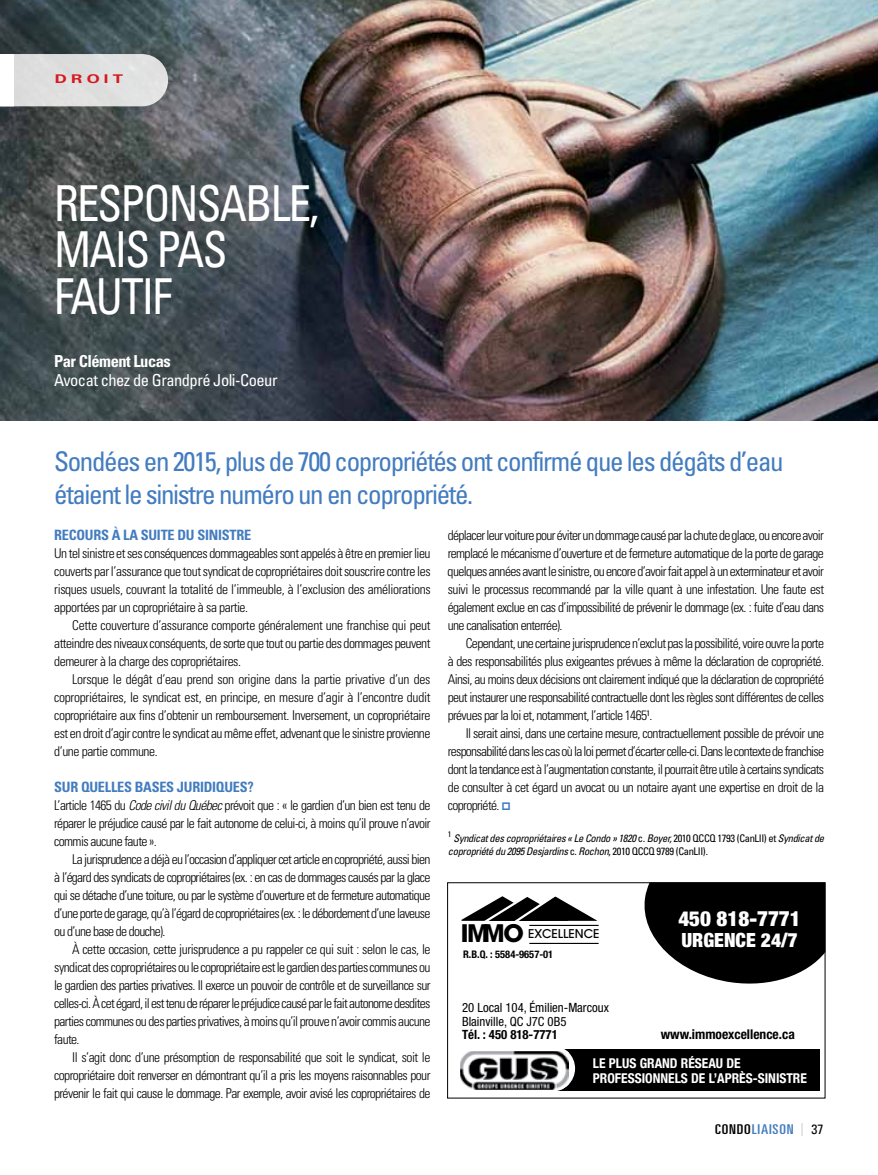
<style>
.page{position:relative;width:878px;height:1175px;background:#fff}
.page>*{position:absolute;margin:0;border:0;box-sizing:border-box;transform-origin:0 0}
.t1{font:condensed 49.5px/46.5px "Univers";letter-spacing:-.04em;color:#fff;scale:.9 1}
.t2{font:condensed 27px/32.4px "Univers";letter-spacing:-.05em;color:#437cbf}
.t3{font:900 condensed 21px "Helvetica Neue";color:#fff}
.t4{font:900 condensed 19.5px "Helvetica Neue";color:#fff}
.t5{font:condensed 16.5px "Univers";letter-spacing:-.03em;color:#fff}
.t6{font:700 condensed 16.5px "Univers";color:#fff}
.t7{font:700 condensed 14.25px "Univers";color:#437cbf}
.t8{font:300 condensed 13.5px/18px "Univers";letter-spacing:-.045em;color:#000;text-align:justify}
.t9{font:700 condensed 13.5px/15px "Helvetica Neue";color:#fff}
.t10{font:700 condensed 13.5px "Helvetica Neue";color:#000}
.t11{font:ultra-condensed 13.5px "Univers";color:#437cbf;scale:1.2 1}
.t12{font:condensed 12.75px/13.5px "Helvetica Neue";color:#000}
.t13{font:700 condensed 12.75px "Helvetica Neue";color:#000}
.t14{font:500 12px "Avant Garde";color:#000}
.t15{font:700 12px "Univers";color:#d71920;scale:1.4 1}
.t16{font:italic condensed 10.5px/13.5px "Univers";color:#000}
.t17{font:700 condensed 10.5px "Helvetica Neue";color:#000}
.s1{font-style:italic}
.s2{font-style:normal}
.s3{font-weight:300;font-style:normal;font-size:13.5px}
.s4{font-weight:700;font-size:24px}
.s5{color:#000}
.s6{font-weight:100;font-size:18px;color:#bcbec0}
.s7{font-stretch:condensed;color:#000}
</style>
<div class="page">
<img style="left:19px;top:0;width:859px;height:1099px">
<svg style="left:0;top:0;width:19px;height:421px;background:#515a5c"></svg>
<svg style="left:502px;top:802px;width:8px;height:8px"></svg>
<p class="t15" style="left:55px;top:72px;width:50px">DROIT</p>
<h1 class="t1" style="left:54px;top:179px;width:296px">RESPONSABLE,<br>MAIS PAS<br>FAUTIF</h1>
<p class="t6" style="left:54px;top:351px;width:118px">Par Clément Lucas</p>
<p class="t5" style="left:54px;top:370px;width:225px">Avocat chez de Grandpré Joli-Coeur</p>
<h2 class="t2" style="left:54px;top:444px;width:731px">Sondées en 2015, plus de 700 copropriétés ont confirmé que les dégâts d’eau étaient le sinistre numéro un en copropriété.</h2>
<p class="t7" style="left:54px;top:526px;width:199px">RECOURS À LA SUITE DU SINISTRE</p>
<p class="t8" style="left:54px;top:544px;width:378px">Un tel sinistre et ses conséquences dommageables sont appelés à être en premier lieu couverts par l’assurance que tout syndicat de copropriétaires doit souscrire contre les risques usuels, couvrant la totalité de l’immeuble, à l’exclusion des améliorations apportées par un copropriétaire à sa partie.</p>
<p class="t8" style="left:54px;top:616px;width:378px;text-indent:18px">Cette couverture d’assurance comporte généralement une franchise qui peut atteindre des niveaux conséquents, de sorte que tout ou partie des dommages peuvent demeurer à la charge des copropriétaires.</p>
<p class="t8" style="left:54px;top:670px;width:378px;text-indent:18px">Lorsque le dégât d’eau prend son origine dans la partie privative d’un des copropriétaires, le syndicat est, en principe, en mesure d’agir à l’encontre dudit copropriétaire aux fins d’obtenir un remboursement. Inversement, un copropriétaire est en droit d’agir contre le syndicat au même effet, advenant que le sinistre provienne d’une partie commune.</p>
<p class="t7" style="left:54px;top:778px;width:201px">SUR QUELLES BASES JURIDIQUES?</p>
<p class="t8" style="left:54px;top:796px;width:378px">L’article 1465 du <span class="s1">Code civil du Québec</span> prévoit que : « le gardien d’un bien est tenu de réparer le préjudice causé par le fait autonome de celui-ci, à moins qu’il prouve n’avoir commis aucune faute ».</p>
<p class="t8" style="left:54px;top:850px;width:378px;text-indent:18px">La jurisprudence a déjà eu l’occasion d’appliquer cet article en copropriété, aussi bien à l’égard des syndicats de copropriétaires (ex. : en cas de dommages causés par la glace qui se détache d’une toiture, ou par le système d’ouverture et de fermeture automatique d’une porte de garage, qu’à l’égard de copropriétaires (ex. : le débordement d’une laveuse ou d’une base de douche).</p>
<p class="t8" style="left:54px;top:940px;width:378px;text-indent:18px">À cette occasion, cette jurisprudence a pu rappeler ce qui suit : selon le cas, le syndicat des copropriétairesoule copropriétaireestlegardiendesparties communesou le gardien des parties privatives. Il exerce un pouvoir de contrôle et de surveillance sur celles-ci.Àcetégard,ilesttenuderéparerlepréjudicecauséparlefaitautonomedesdites parties communes ou des parties privatives, à moins qu’il prouve n’avoir commis aucune faute.</p>
<p class="t8" style="left:54px;top:1048px;width:378px;text-indent:18px">Il s’agit donc d’une présomption de responsabilité que soit le syndicat, soit le copropriétaire doit renverser en démontrant qu’il a pris les moyens raisonnables pour prévenir le fait qui cause le dommage. Par exemple, avoir avisé les copropriétaires de</p>
<p class="t8" style="left:447px;top:526px;width:378px">déplacerleurvoiturepouréviterundommagecauséparlachutedeglace,ouencoreavoir remplacé le mécanisme d’ouverture et de fermeture automatique de la porte de garage quelquesannéesavantle sinistre,ouencored’avoirfaitappelàunexterminateuretavoir suivi le processus recommandé par la ville quant à une infestation. Une faute est également exclue en cas d’impossibilité de prévenir le dommage (ex. : fuite d’eau dans une canalisation enterrée).</p>
<p class="t8" style="left:447px;top:634px;width:378px;text-indent:18px">Cependant,une certainejurisprudencen’exclutpaslapossibilité, voireouvrelaporte à des responsabilités plus exigeantes prévues à même la déclaration de copropriété.<br>Ainsi, au moins deux décisions ont clairement indiqué que la déclaration de copropriété peut instaurer une responsabilité contractuelle dont les règles sont différentes de celles prévues par la loi et, notamment, l’article 1465<sup>1</sup>.</p>
<p class="t8" style="left:448px;top:724px;width:378px;text-indent:18px">Il serait ainsi, dans une certaine mesure, contractuellement possible de prévoir une responsabilitédanslescasoùlaloipermetd’écartercelle-ci.Danslecontextedefranchise dontlatendanceestàl’augmentation constante,ilpourraitêtreutileà certains syndicats de consulter à cet égard un avocat ou un notaire ayant une expertise en droit de la copropriété.</p>
<p class="t16" style="left:448px;top:831px;width:378px"><sup>1</sup> Syndicatdes copropriétaires « Le Condo » 1820<span class="s2">c</span>. Boyer, <span class="s2">2010 QCCQ 1793 (CanLII) et</span> Syndicatde copropriété du 2095Desjardins <span class="s2">c.</span> Rochon<span class="s2">, 2010 QCCQ 9789 (CanLII)</span><span class="s3">.</span></p>
<p class="t14" style="left:460px;top:925px;width:140px"><span class="s4">IMMO</span> EXCELLENCE</p>
<p class="t17" style="left:463px;top:948px;width:92px">R.B.Q. : 5584-9657-01</p>
<p class="t12" style="left:462px;top:1001px;width:148px">20 Local 104, Émilien-Marcoux<br>Blainville, QC J7C 0B5</p>
<p class="t13" style="left:462px;top:1027px;width:97px">Tél. : 450 818-7771</p>
<h3 class="t3" style="left:678px;top:901px;width:124px">450 818-7771</h3>
<h3 class="t4" style="left:681px;top:923px;width:118px">URGENCE 24/7</h3>
<p class="t10" style="left:660px;top:1025px;width:136px">www.immoexcellence.ca</p>
<p class="t9" style="left:593px;top:1054px;width:215px">LE PLUS GRAND RÉSEAU DE<br>PROFESSIONNELS DE L’APRÈS-SINISTRE</p>
<p class="t11" style="left:715px;top:1121px;width:92px"><span class="s5">CONDO</span>LIAISON <span class="s6">I</span> <span class="s7">37</span></p>
</div>
